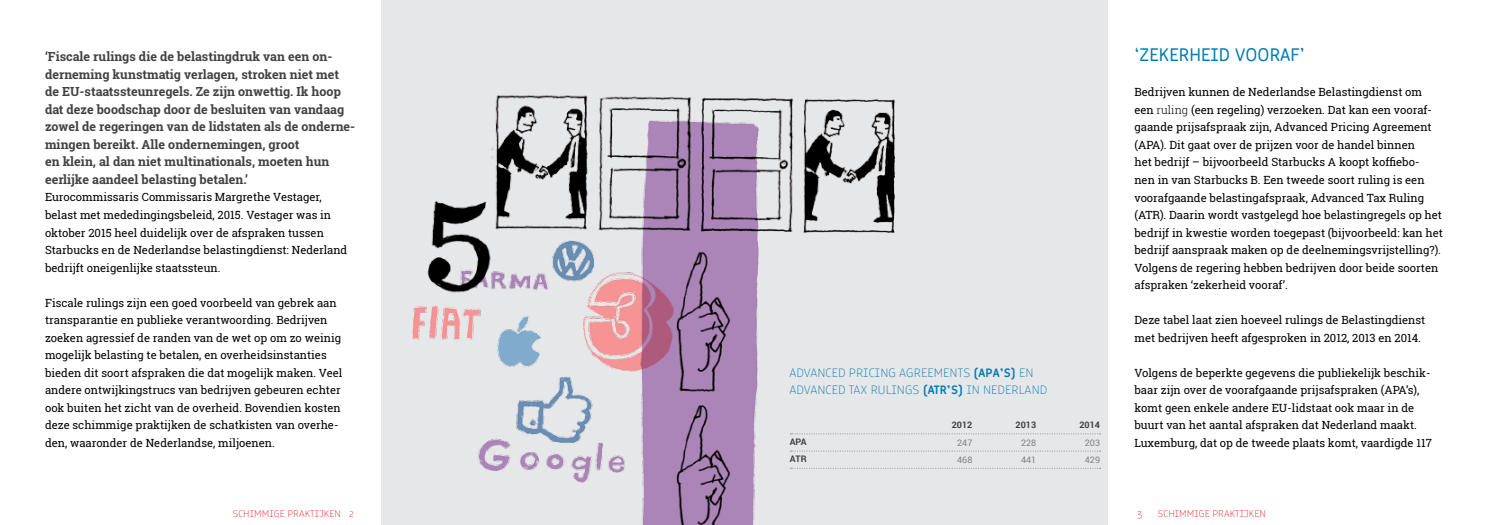
<style>
.page{position:relative;width:1489px;height:525px;background:#fff}
.page>*{position:absolute;margin:0;border:0;box-sizing:border-box;transform-origin:0 0}
.t1{font:18.75px "Logotyper";letter-spacing:.005em;color:#007aaf}
.t2{font:700 12.5px/17.5px "Roboto Slab";color:#414042}
.t3{font:200 12.5px/17.5px "Logotyper";letter-spacing:.005em;color:#007aaf}
.t4{font:11.25px/17.5px "Roboto Slab";color:#000}
.t5{font:200 10px "Logotyper";letter-spacing:.005em;color:#ed1d24}
.t6{font:700 9px/17.5px "Roboto";color:#414042}
.t7{font:9px/17.5px "Roboto";color:#808285}
.s1{font-weight:700}
.s2{font-weight:300}
</style>
<div class="page">
<div style="left:381px;top:0;width:726px;height:524px;background:#e6e7e8"></div>
<svg style="left:957px;top:433px;width:143px;height:1px"></svg>
<svg style="left:957px;top:450px;width:143px;height:1px"></svg>
<svg style="left:959px;top:467px;width:141px;height:1px"></svg>
<img style="left:412px;top:95px;width:545px;height:429px">
<p class="t2" style="left:45px;top:48px;width:312px">‘Fiscale rulings die de belastingdruk van een on&shy;derneming kunstmatig verlagen, stroken niet met de EU-staatssteunregels. Ze zijn onwettig. Ik hoop dat deze boodschap door de besluiten van vandaag zowel de regeringen van de lidstaten als de onderne&shy;mingen bereikt. Alle ondernemingen, groot<br>en klein, al dan niet multinationals, moeten hun eerlijke aandeel belasting betalen.’</p>
<p class="t4" style="left:45px;top:188px;width:304px">Eurocommissaris Commissaris Margrethe Vestager, belast met mededingingsbeleid, 2015. Vestager was in oktober 2015 heel duidelijk over de afspraken tussen Starbucks en de Nederlandse belastingdienst: Nederland bedrijft oneigenlijke staatssteun.</p>
<p class="t4" style="left:45px;top:293px;width:299px">Fiscale rulings zijn een goed voorbeeld van gebrek aan transparantie en publieke verantwoording. Bedrijven zoeken agressief de randen van de wet op om zo weinig mogelijk belasting te betalen, en overheidsinstanties bieden dit soort afspraken die dat mogelijk maken. Veel andere ontwijkingstrucs van bedrijven gebeuren echter ook buiten het zicht van de overheid. Bovendien kosten deze schimmige praktijken de schatkisten van overhe&shy;den, waaronder de Nederlandse, miljoenen.</p>
<p class="t3" style="left:789px;top:364px;width:259px">ADVANCED PRICING AGREEMENTS <span class="s1">(APA’s)</span> EN<br>ADVANCED TAX RULINGS <span class="s1">(ATR’s)</span> IN N EDERLAND</p>
<p class="t6" style="left:789px;top:432px;width:18px">APA<br>ATR</p>
<p class="t6" style="left:951px;top:416px;width:22px">2012</p>
<p class="t7" style="left:957px;top:433px;width:17px">247<br>468</p>
<p class="t6" style="left:1015px;top:416px;width:22px">2013</p>
<p class="t7" style="left:1021px;top:433px;width:17px">228<br>441</p>
<p class="t6" style="left:1079px;top:416px;width:22px">2014</p>
<p class="t7" style="left:1084px;top:433px;width:17px">203<br>429</p>
<h1 class="t1" style="left:1134px;top:45px;width:172px">‘ZEKERHEID VOORAF’</h1>
<p class="t4" style="left:1134px;top:83px;width:310px">Bedrijven kunnen de Nederlandse Belastingdienst om een <span class="s2">ruling</span> (een regeling) verzoeken. Dat kan een vooraf&shy;gaande prijsafspraak zijn, Advanced Pricing Agreement (APA). Dit gaat over de prijzen voor de handel binnen<br>het bedrijf – bijvoorbeeld Starbucks A koopt koffiebo-<br>nen in van Starbucks B. Een tweede soort ruling is een voorafgaande belastingafspraak, Advanced Tax Ruling (ATR). Daarin wordt vastgelegd hoe belastingregels op het bedrijf in kwestie worden toegepast (bijvoorbeeld: kan het bedrijf aanspraak maken op de deelnemingsvrijstelling?).<br>Volgens de regering hebben bedrijven door beide soorten afspraken ‘zekerheid vooraf’.</p>
<p class="t4" style="left:1134px;top:311px;width:292px">Deze tabel laat zien hoeveel rulings de Belastingdienst met bedrijven heeft afgesproken in 2012, 2013 en 2014.</p>
<p class="t4" style="left:1134px;top:363px;width:299px">Volgens de beperkte gegevens die publiekelijk beschik&shy;baar zijn over de voorafgaande prijsafspraken (APA’s), komt geen enkele andere EU-lidstaat ook maar in de buurt van het aantal afspraken dat Nederland maakt.<br>Luxemburg, dat op de tweede plaats komt, vaardigde 117</p>
<p class="t5" style="left:233px;top:507px;width:123px">SCHIMMIGE PRAKTIJKEN 2</p>
<p class="t5" style="left:1136px;top:507px;width:7px">3</p>
<p class="t5" style="left:1157px;top:507px;width:110px">SCHIMMIGE PRAKTIJKEN</p>
</div>
